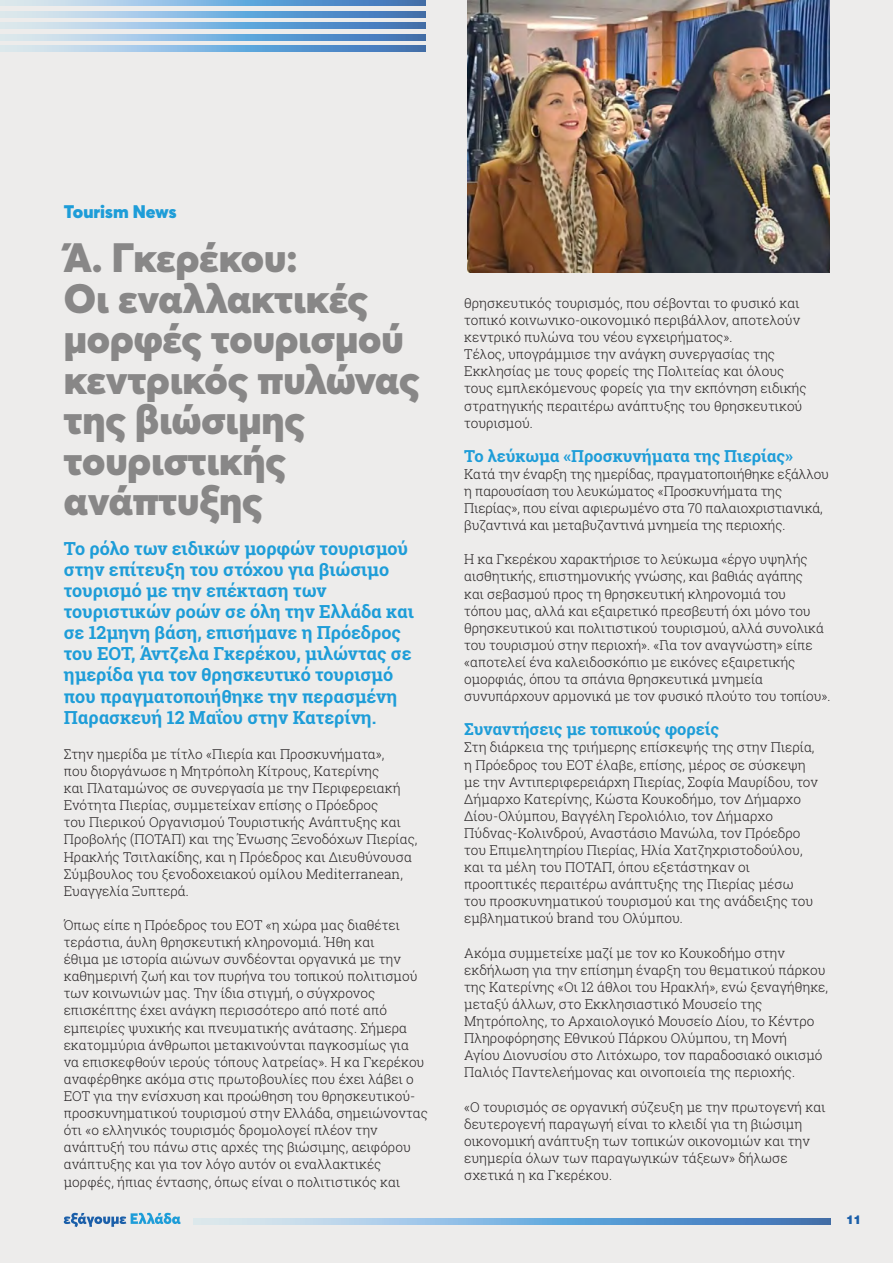
<style>
.page{position:relative;width:893px;height:1263px;background:#edeceb}
.page>*{position:absolute;margin:0;border:0;box-sizing:border-box;transform-origin:0 0}
.t1{font:900 40.5px/40.5px "Averta";letter-spacing:-.005em;color:#888787}
.t2{font:700 18px/21.1px "Roboto Slab";letter-spacing:-.005em;color:#1e9dd8}
.t3{font:900 18px "Averta";color:#1e9dd8}
.t4{font:700 16.5px "Roboto Slab";letter-spacing:-.005em;color:#1e9dd8}
.t5{font:300 13.5px/17.1px "Roboto Slab";color:#231f20}
.t6{font:900 12px "UB Helvetica";color:#1b5fa9}
</style>
<div class="page">
<svg style="left:0;top:0;width:426px;height:6px;background:#83b0d9"></svg>
<svg style="left:0;top:23px;width:426px;height:6px;background:#83b0d9"></svg>
<svg style="left:0;top:46px;width:426px;height:5px;background:#83b0d9"></svg>
<svg style="left:0;top:11px;width:426px;height:6px;background:#83b0d9"></svg>
<svg style="left:0;top:34px;width:426px;height:6px;background:#83b0d9"></svg>
<svg style="left:64px;top:1213px;width:117px;height:14px"></svg>
<svg style="left:194px;top:1219px;width:637px;height:5px;background:#83b0d9"></svg>
<img style="left:468px;top:0;width:361px;height:272px">
<h2 class="t3" style="left:64px;top:200px;width:114px">Tourism News</h2>
<h1 class="t1" style="left:64px;top:237px;width:357px">Ά. Γκερέκου:<br>Οι εναλλακτικές μορφές τουρισμού κεντρικός πυλώνας της βιώσιμης τουριστικής ανάπτυξης</h1>
<p class="t2" style="left:64px;top:537px;width:352px">Το ρόλο των ειδικών μορφών τουρισμού στην επίτευξη του στόχου για βιώσιμο τουρισμό με την επέκταση των τουριστικών ροών σε όλη την Ελλάδα και σε 12μηνη βάση, επισήμανε η Πρόεδρος του ΕΟΤ, Άντζελα Γκερέκου, μιλώντας σε ημερίδα για τον θρησκευτικό τουρισμό που πραγματοποιήθηκε την περασμένη Παρασκευή 12 Μαΐου στην Κατερίνη.</p>
<p class="t5" style="left:64px;top:745px;width:355px">Στην ημερίδα με τίτλο «Πιερία και Προσκυνήματα»,<br>που διοργάνωσε η Μητρόπολη Κίτρους, Κατερίνης<br>και Πλαταμώνος σε συνεργασία με την Περιφερειακή Ενότητα Πιερίας, συμμετείχαν επίσης ο Πρόεδρος<br>του Πιερικού Οργανισμού Τουριστικής Ανάπτυξης και Προβολής (ΠΟΤΑΠ) και της Ένωσης Ξενοδόχων Πιερίας, Ηρακλής Τσιτλακίδης, και η Πρόεδρος και Διευθύνουσα Σύμβουλος του ξενοδοχειακού ομίλου Mediterranean, Ευαγγελία Ξυπτερά.</p>
<p class="t5" style="left:64px;top:916px;width:366px">Όπως είπε η Πρόεδρος του ΕΟΤ «η χώρα μας διαθέτει τεράστια, άυλη θρησκευτική κληρονομιά. Ήθη και<br>έθιμα με ιστορία αιώνων συνδέονται οργανικά με την καθημερινή ζωή και τον πυρήνα του τοπικού πολιτισμού των κοινωνιών μας. Την ίδια στιγμή, ο σύγχρονος επισκέπτης έχει ανάγκη περισσότερο από ποτέ από εμπειρίες ψυχικής και πνευματικής ανάτασης. Σήμερα εκατομμύρια άνθρωποι μετακινούνται παγκοσμίως για<br>να επισκεφθούν ιερούς τόπους λατρείας». Η κα Γκερέκου αναφέρθηκε ακόμα στις πρωτοβουλίες που έχει λάβει ο ΕΟΤ για την ενίσχυση και προώθηση του θρησκευτικού&shy;προσκυνηματικού τουρισμού στην Ελλάδα, σημειώνοντας ότι «ο ελληνικός τουρισμός δρομολογεί πλέον την ανάπτυξή του πάνω στις αρχές της βιώσιμης, αειφόρου ανάπτυξης και για τον λόγο αυτόν οι εναλλακτικές μορφές, ήπιας έντασης, όπως είναι ο πολιτιστικός και</p>
<p class="t5" style="left:464px;top:294px;width:344px">θρησκευτικός τουρισμός, που σέβονται το φυσικό και τοπικό κοινωνικο-οικονομικό περιβάλλον, αποτελούν κεντρικό πυλώνα του νέου εγχειρήματος».<br>Τέλος, υπογράμμισε την ανάγκη συνεργασίας της Εκκλησίας με τους φορείς της Πολιτείας και όλους τους εμπλεκόμενους φορείς για την εκπόνηση ειδικής στρατηγικής περαιτέρω ανάπτυξης του θρησκευτικού τουρισμού.</p>
<p class="t4" style="left:464px;top:444px;width:330px">Το λεύκωμα «Προσκυνήματα της Πιερίας»</p>
<p class="t5" style="left:464px;top:465px;width:366px">Κατά την έναρξη της ημερίδας, πραγματοποιήθηκε εξάλλου η παρουσίαση του λευκώματος «Προσκυνήματα της Πιερίας», που είναι αφιερωμένο στα 70 παλαιοχριστιανικά, βυζαντινά και μεταβυζαντινά μνημεία της περιοχής.</p>
<p class="t5" style="left:464px;top:550px;width:368px">Η κα Γκερέκου χαρακτήρισε το λεύκωμα «έργο υψηλής αισθητικής, επιστημονικής γνώσης, και βαθιάς αγάπης<br>και σεβασμού προς τη θρησκευτική κληρονομιά του<br>τόπου μας, αλλά και εξαιρετικό πρεσβευτή όχι μόνο του θρησκευτικού και πολιτιστικού τουρισμού, αλλά συνολικά του τουρισμού στην περιοχή». «Για τον αναγνώστη» είπε «αποτελεί ένα καλειδοσκόπιο με εικόνες εξαιρετικής ομορφιάς, όπου τα σπάνια θρησκευτικά μνημεία συνυπάρχουν αρμονικά με τον φυσικό πλούτο του τοπίου».</p>
<p class="t4" style="left:464px;top:718px;width:256px">Συναντήσεις με τοπικούς φορείς</p>
<p class="t5" style="left:464px;top:739px;width:355px">Στη διάρκεια της τριήμερης επίσκεψής της στην Πιερία, η Πρόεδρος του ΕΟΤ έλαβε, επίσης, μέρος σε σύσκεψη με την Αντιπεριφερειάρχη Πιερίας, Σοφία Μαυρίδου, τον Δήμαρχο Κατερίνης, Κώστα Κουκοδήμο, τον Δήμαρχο Δίου-Ολύμπου, Βαγγέλη Γερολιόλιο, τον Δήμαρχο Πύδνας-Κολινδρού, Αναστάσιο Μανώλα, τον Πρόεδρο του Επιμελητηρίου Πιερίας, Ηλία Χατζηχριστοδούλου, και τα μέλη του ΠΟΤΑΠ, όπου εξετάστηκαν οι προοπτικές περαιτέρω ανάπτυξης της Πιερίας μέσω του προσκυνηματικού τουρισμού και της ανάδειξης του εμβληματικού brand του Ολύμπου.</p>
<p class="t5" style="left:464px;top:944px;width:365px">Ακόμα συμμετείχε μαζί με τον κο Κουκοδήμο στην εκδήλωση για την επίσημη έναρξη του θεματικού πάρκου της Κατερίνης «Οι 12 άθλοι του Ηρακλή», ενώ ξεναγήθηκε, μεταξύ άλλων, στο Εκκλησιαστικό Μουσείο της Μητρόπολης, το Αρχαιολογικό Μουσείο Δίου, το Κέντρο Πληροφόρησης Εθνικού Πάρκου Ολύμπου, τη Μονή<br>Αγίου Διονυσίου στο Λιτόχωρο, τον παραδοσιακό οικισμό Παλιός Παντελεήμονας και οινοποιεία της περιοχής.</p>
<p class="t5" style="left:464px;top:1098px;width:363px">«Ο τουρισμός σε οργανική σύζευξη με την πρωτογενή και δευτερογενή παραγωγή είναι το κλειδί για τη βιώσιμη οικονομική ανάπτυξη των τοπικών οικονομιών και την ευημερία όλων των παραγωγικών τάξεων» δήλωσε σχετικά η κα Γκερέκου.</p>
<p class="t6" style="left:846px;top:1212px;width:17px">11</p>
</div>
